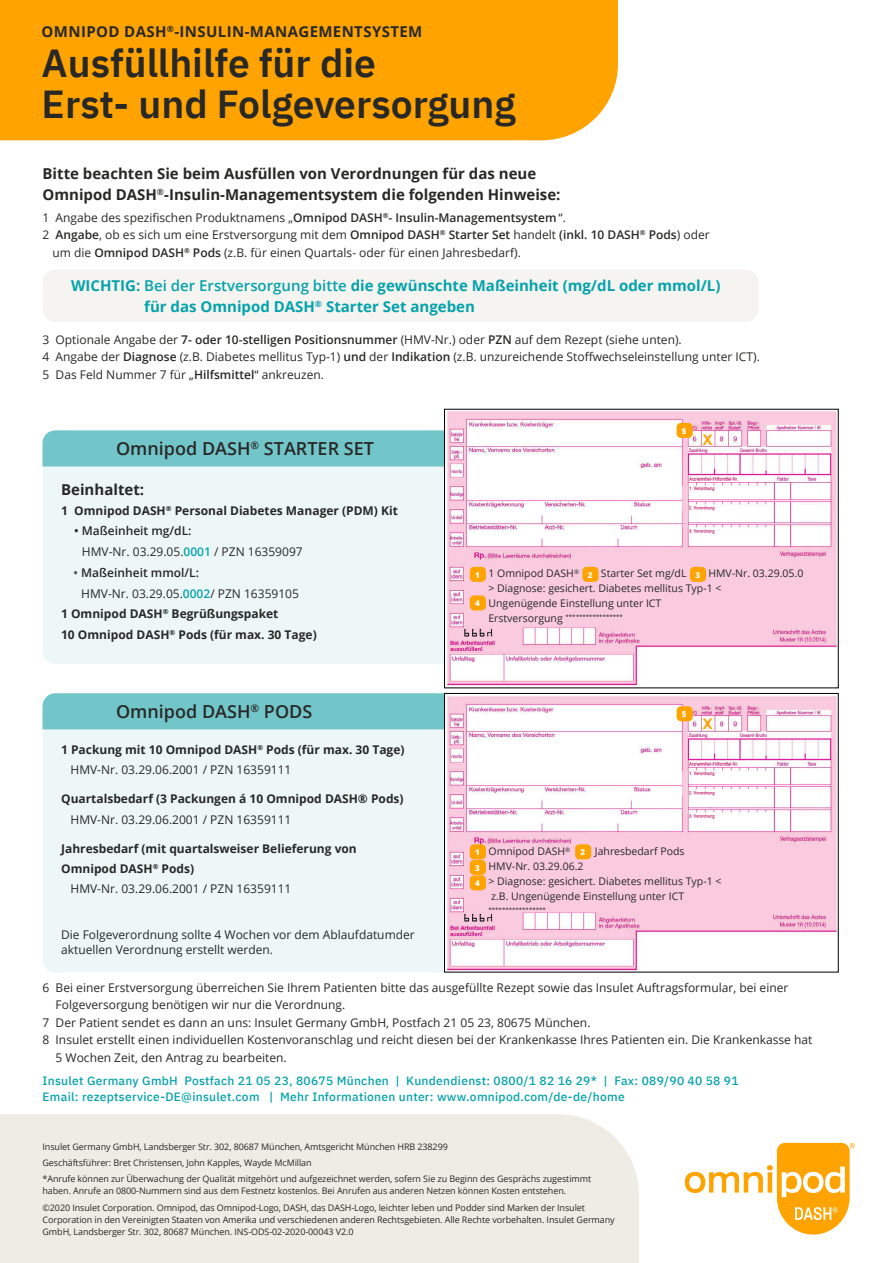
<style>
.page{position:relative;width:893px;height:1263px;background:#fff}
.page>*{position:absolute;margin:0;border:0;box-sizing:border-box;transform-origin:0 0}
.t1{font:600 39px/40.5px "IBM Plex Sans";color:#282827}
.t2{font:600 18px "Open Sans";color:#282827}
.t3{font:700 15px/21px "Open Sans";color:#282827}
.t4{font:700 15px/21px "Open Sans";color:#04a2ab}
.t5{font:700 15px "Open Sans";letter-spacing:.025em;color:#282827}
.t6{font:700 14.7px "Open Sans";color:#ffa300}
.t7{font:12px/17.4px "Open Sans";color:#282827}
.t8{font:700 12px/20.4px "Open Sans";color:#282827}
.t9{font:500 12px/16.5px "IBM Plex Sans";letter-spacing:.025em;color:#04a2ab}
.t10{font:600 12px "Open Sans";color:#282827}
.t11{font:10.5px/15px "Open Sans";color:#282827}
.t12{font:9px/16.2px "Open Sans";letter-spacing:-.01em;color:#282827}
.t13{font:800 7.95px/15.6px "Open Sans";color:#fff;text-align:justify}
.t14{font:6.15px "Open Sans";color:#282827}
.s1{font-weight:600}
.s2{font-weight:600;color:#04a2ab}
.s3{color:#555554}
.s4{font-weight:400}
.s5{font-size:10.5px}
</style>
<div class="page">
<div style="left:43px;top:430px;width:716px;height:234px;background:#eef7f8;border-radius:13px"></div>
<div style="left:43px;top:714px;width:716px;height:258px;background:#eef7f8;border-radius:13px"></div>
<div style="left:43px;top:430px;width:401px;height:36px;background:#72c5c8"></div>
<div style="left:43px;top:693px;width:401px;height:36px;background:#72c5c8"></div>
<div style="left:43px;top:270px;width:716px;height:52px;background:#f6f4f0;border-radius:13px"></div>
<img style="left:446px;top:411px;width:390px;height:275px">
<img style="left:446px;top:695px;width:390px;height:275px">
<div style="left:444px;top:693px;width:394px;height:279px;border:1px solid #000"></div>
<div style="left:0;top:0;width:618px;height:140px;background:#ffa300"></div>
<div style="left:470px;top:567px;width:16px;height:15px;background:#ffa300;border-radius:4px"></div>
<div style="left:470px;top:844px;width:16px;height:15px;background:#ffa300;border-radius:4px"></div>
<div style="left:470px;top:860px;width:16px;height:15px;background:#ffa300;border-radius:4px"></div>
<div style="left:470px;top:875px;width:16px;height:15px;background:#ffa300;border-radius:4px"></div>
<div style="left:470px;top:595px;width:16px;height:15px;background:#ffa300;border-radius:4px"></div>
<div style="left:582px;top:567px;width:16px;height:15px;background:#ffa300;border-radius:4px"></div>
<div style="left:575px;top:844px;width:16px;height:15px;background:#ffa300;border-radius:4px"></div>
<div style="left:677px;top:706px;width:16px;height:15px;background:#ffa300;border-radius:4px"></div>
<div style="left:677px;top:423px;width:16px;height:15px;background:#ffa300;border-radius:4px"></div>
<div style="left:690px;top:567px;width:16px;height:15px;background:#ffa300;border-radius:4px"></div>
<div style="left:0;top:1114px;width:639px;height:149px;background:#efece6"></div>
<svg style="left:685px;top:1143px;width:170px;height:91px"></svg>
<p class="t5" style="left:42px;top:21px;width:382px">OMNIPOD DASH<sup>®</sup>-INSULIN-MANAGEMENTSYSTEM</p>
<h1 class="t1" style="left:42px;top:40px;width:476px">Ausfüllhilfe für die<br>Erst- und Folgeversorgung</h1>
<p class="t3" style="left:43px;top:162px;width:519px">Bitte beachten Sie beim Ausfüllen von Verordnungen für das neue<br>Omnipod DASH<sup>®</sup>-Insulin-Managementsystem die folgenden Hinweise:</p>
<p class="t7" style="left:43px;top:209px;width:525px">1 Angabe des spezifischen Produktnamens „<span class="s1">Omnipod DASH</span><sup>®</sup><span class="s1">- Insulin-Managementsystem</span>“.</p>
<p class="t7" style="left:43px;top:226px;width:669px">2 <span class="s1">Angabe</span>, ob es sich um eine Erstversorgung mit dem <span class="s1">Omnipod DASH</span><sup>®</sup> <span class="s1">Starter Set</span> handelt <span class="s1">(inkl. 10 DASH</span><sup>®</sup> <span class="s1">Pods</span>) oder</p>
<p class="t7" style="left:53px;top:243px;width:470px">um die <span class="s1">Omnipod DASH</span><sup>®</sup> <span class="s1">Pods</span> (z.B. für einen Quartals- oder für einen Jahresbedarf).</p>
<p class="t4" style="left:144px;top:275px;width:578px;text-indent:-73px">WICHTIG: <span class="s1">Bei der Erstversorgung bitte</span> die gewünschte Maßeinheit (mg/dL oder mmol/L) für das Omnipod DASH<sup>®</sup> Starter Set angeben</p>
<p class="t7" style="left:43px;top:330px;width:719px">3 Optionale Angabe der <span class="s1">7- oder 10-stelligen Positionsnummer</span> (HMV-Nr.) oder <span class="s1">PZN</span> auf dem Rezept (siehe unten).<br>4 Angabe der <span class="s1">Diagnose</span> (z.B. Diabetes mellitus Typ-1) <span class="s1">und</span> der <span class="s1">Indikation</span> (z.B. unzureichende Stoffwechseleinstellung unter ICT).<br>5 Das Feld Nummer 7 für „<span class="s1">Hilfsmittel</span>“ ankreuzen.</p>
<h2 class="t2" style="left:116px;top:436px;width:259px">Omnipod DASH<sup>®</sup> STARTER SET</h2>
<p class="t3" style="left:61px;top:478px;width:85px">Beinhaltet:</p>
<p class="t8" style="left:61px;top:500px;width:338px">1 Omnipod DASH<sup>®</sup> Personal Diabetes Manager (PDM) Kit</p>
<p class="t7" style="left:82px;top:520px;width:222px;line-height:20.4px;text-indent:-8px"><span class="s1">• Maßeinheit mg/dL:<br></span>HMV-Nr. 03.29.05.<span class="s2">0001</span> / PZN 16359097</p>
<p class="t10" style="left:74px;top:564px;width:127px"><span class="s3">•</span> Maßeinheit mmol/L:</p>
<p class="t7" style="left:81px;top:584px;width:219px">HMV-Nr. 03.29.05.<span class="s2">0002</span>/ PZN 16359105</p>
<p class="t8" style="left:61px;top:603px;width:219px">1 Omnipod DASH<sup>®</sup> Begrüßungspaket</p>
<p class="t8" style="left:61px;top:624px;width:257px">10 Omnipod DASH<sup>®</sup> Pods (für max. 30 Tage)</p>
<h2 class="t2" style="left:116px;top:699px;width:198px">Omnipod DASH<sup>®</sup> PODS</h2>
<p class="t8" style="left:70px;top:739px;width:336px;text-indent:-9px">1 Packung mit 10 Omnipod DASH<sup>®</sup> Pods (für max. 30 Tage)<br><span class="s4">HMV-Nr. 03.29.06.2001 / PZN 16359111</span></p>
<p class="t8" style="left:61px;top:788px;width:344px">Quartalsbedarf (3 Packungen á 10 Omnipod DASH® Pods)</p>
<p class="t7" style="left:70px;top:810px;width:222px">HMV-Nr. 03.29.06.2001 / PZN 16359111</p>
<p class="t8" style="left:61px;top:838px;width:297px">Jahresbedarf (mit quartalsweiser Belieferung von</p>
<p class="t8" style="left:61px;top:858px;width:135px">Omnipod DASH<sup>®</sup> Pods)</p>
<p class="t7" style="left:70px;top:880px;width:222px">HMV-Nr. 03.29.06.2001 / PZN 16359111</p>
<p class="t7" style="left:61px;top:927px;width:355px;line-height:14.4px">Die Folgeverordnung sollte 4 Wochen vor dem Ablaufdatumder aktuellen Verordnung erstellt werden.</p>
<p class="t13" style="left:682px;top:423px;width:6px">5</p>
<p class="t6" style="left:703px;top:429px;width:11px">X</p>
<p class="t13" style="left:475px;top:566px;width:6px">1</p>
<p class="t13" style="left:475px;top:595px;width:6px">4</p>
<p class="t11" style="left:488px;top:565px;width:92px">1 Omnipod DASH<sup>®</sup></p>
<p class="t11" style="left:601px;top:565px;width:87px">Starter Set mg/dL</p>
<p class="t11" style="left:488px;top:565px;width:316px;text-indent:220px">HMV-Nr. 03.29.05.0 &gt; Diagnose: gesichert. Diabetes mellitus Typ-1 &lt;<br>Ungenügende Einstellung unter ICT</p>
<p class="t14" style="left:488px;top:612px;width:136px"><span class="s5">Erstversorgung</span> *****************</p>
<p class="t13" style="left:588px;top:566px;width:6px">2</p>
<p class="t13" style="left:695px;top:566px;width:6px">3</p>
<p class="t13" style="left:682px;top:706px;width:6px">5</p>
<p class="t6" style="left:703px;top:713px;width:11px">X</p>
<p class="t13" style="left:475px;top:844px;width:6px">1<br>3<br>4</p>
<p class="t11" style="left:488px;top:844px;width:83px">Omnipod DASH<sup>®</sup></p>
<p class="t11" style="left:595px;top:843px;width:91px">Jahresbedarf Pods</p>
<p class="t11" style="left:488px;top:859px;width:234px">HMV-Nr. 03.29.06.2<br>&gt; Diagnose: gesichert. Diabetes mellitus Typ-1 &lt; z.B. Ungenügende Einstellung unter ICT</p>
<p class="t14" style="left:488px;top:905px;width:59px">*****************</p>
<p class="t13" style="left:580px;top:844px;width:6px">2</p>
<p class="t7" style="left:43px;top:979px;width:747px">6 Bei einer Erstversorgung überreichen Sie Ihrem Patienten bitte das ausgefüllte Rezept sowie das Insulet Auftragsformular, bei einer</p>
<p class="t7" style="left:56px;top:996px;width:291px">Folgeversorgung benötigen wir nur die Verordnung.</p>
<p class="t7" style="left:43px;top:1013px;width:549px">7 Der Patient sendet es dann an uns: Insulet Germany GmbH, Postfach 21 05 23, 80675 München.</p>
<p class="t7" style="left:43px;top:1031px;width:771px">8 Insulet erstellt einen individuellen Kostenvoranschlag und reicht diesen bei der Krankenkasse Ihres Patienten ein. Die Krankenkasse hat</p>
<p class="t7" style="left:56px;top:1048px;width:233px">5 Wochen Zeit, den Antrag zu bearbeiten.</p>
<p class="t9" style="left:43px;top:1071px;width:698px">Insulet Germany GmbH Postfach 21 05 23, 80675 München | Kundendienst: 0800/1 82 16 29* | Fax: 089/90 40 58 91<br>Email: rezeptservice-DE@insulet.com | Mehr Informationen unter: www.omnipod.com/de-de/home</p>
<p class="t12" style="left:43px;top:1138px;width:550px">Insulet Germany GmbH, Landsberger Str. 302, 80687 München, Amtsgericht München HRB 238299<br>Geschäftsführer: Bret Christensen, John Kapples, Wayde McMillan<br>*Anrufe können zur Überwachung der Qualität mitgehört und aufgezeichnet werden, sofern Sie zu Beginn des Gesprächs zugestimmt</p>
<p class="t12" style="left:43px;top:1183px;width:544px">haben. Anrufe an 0800-Nummern sind aus dem Festnetz kostenlos. Bei Anrufen aus anderen Netzen können Kosten entstehen. ©2020 Insulet Corporation. Omnipod, das Omnipod-Logo, DASH, das DASH-Logo, leichter leben und Podder sind Marken der Insulet</p>
<p class="t12" style="left:43px;top:1213px;width:574px;line-height:12px">Corporation in den Vereinigten Staaten von Amerika und verschiedenen anderen Rechtsgebieten. Alle Rechte vorbehalten. Insulet Germany<br>GmbH, Landsberger Str. 302, 80687 München. INS-ODS-02-2020-00043 V2.0</p>
</div>
